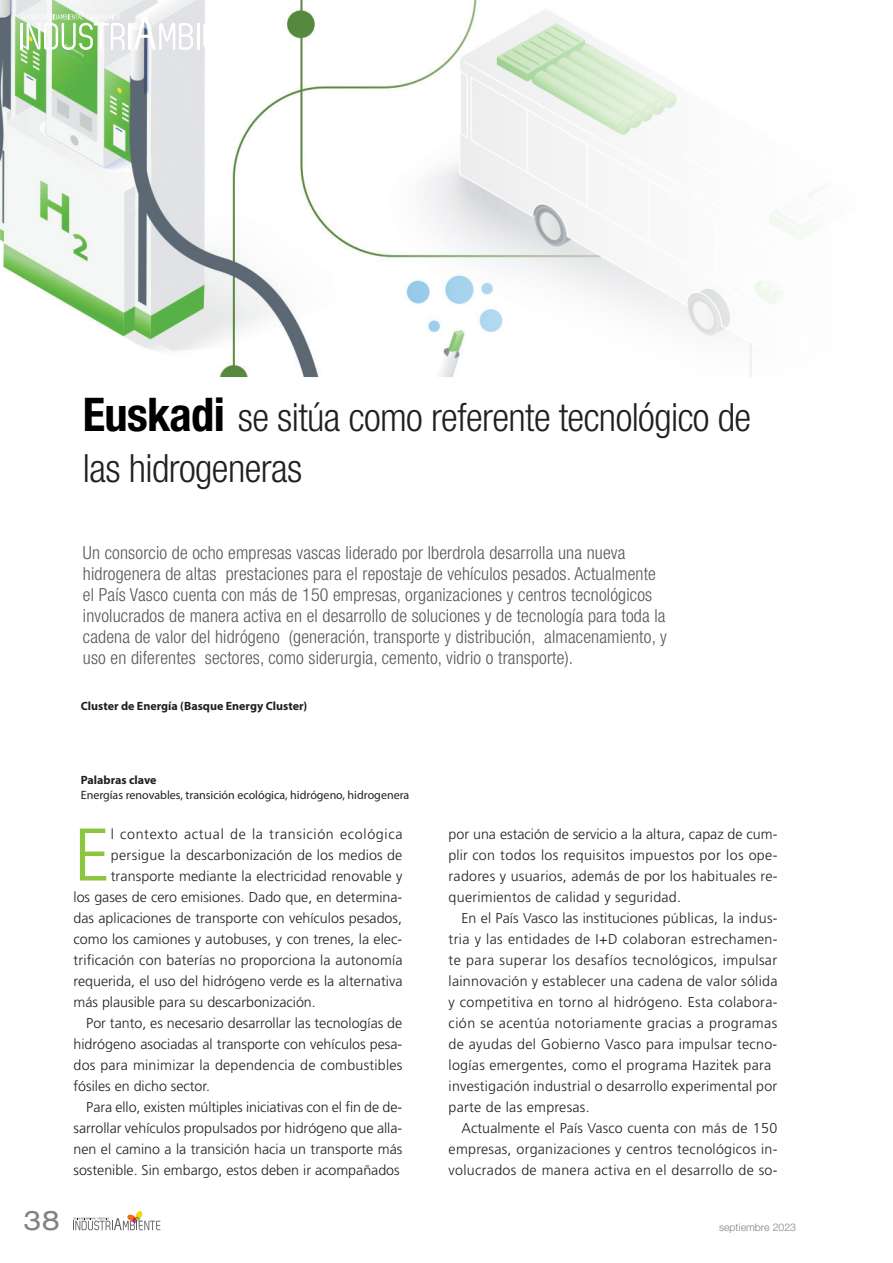
<style>
.page{position:relative;width:893px;height:1263px;background:#fff}
.page>*{position:absolute;margin:0;border:0;box-sizing:border-box;transform-origin:0 0}
.t1{font:300 74.4px "Frutiger";color:#8bc63e}
.t2{font:300 condensed 39px/51px "Helvetica Neue LT Std";letter-spacing:-.015em;color:#231f20}
.t3{font:expanded 27px "Helvetica Neue LT Std";color:#808285}
.t4{font:300 condensed 18px/21px "Helvetica Neue LT Std";letter-spacing:.01em;color:#57585a}
.t5{font:300 14.25px/21px "Frutiger";letter-spacing:.01em;color:#231f20;text-align:justify}
.t6{font:300 14.25px "Frutiger";letter-spacing:.045em;color:#231f20}
.t7{font:12px "Myriad Pro";color:#231f20}
.t8{font:700 12px "Myriad Pro";color:#231f20}
.t9{font:300 10.5px "Helvetica Neue LT Std";color:#808285}
.s1{font-weight:700;font-size:46.5px;color:#000}
</style>
<div class="page">
<svg style="left:73px;top:1211px;width:87px;height:19px"></svg>
<img style="left:0;top:0;width:812px;height:377px">
<hr style="left:20px;top:23px;width:3px;height:27px;background:#fff">
<hr style="left:128px;top:23px;width:3px;height:27px;background:#fff">
<svg style="left:134px;top:15px;width:59px;height:35px"></svg>
<hr style="left:197px;top:23px;width:2px;height:27px;background:#fff">
<svg style="left:203px;top:23px;width:61px;height:27px"></svg>
<svg style="left:21px;top:13px;width:104px;height:37px"></svg>
<h2 class="t2" style="left:83px;top:391px;width:670px"><span class="s1">Euskadi</span> se sitúa como referente tecnológico de las hidrogeneras</h2>
<p class="t4" style="left:83px;top:542px;width:585px">Un consorcio de ocho empresas vascas liderado por Iberdrola desarrolla una nueva hidrogenera de altas prestaciones para el repostaje de vehículos pesados. Actualmente el País Vasco cuenta con más de 150 empresas, organizaciones y centros tecnológicos involucrados de manera activa en el desarrollo de soluciones y de tecnología para toda la cadena de valor del hidrógeno (generación, transporte y distribución, almacenamiento, y uso en diferentes sectores, como siderurgia, cemento, vidrio o transporte).</p>
<p class="t8" style="left:81px;top:698px;width:228px">Cluster de Energía (Basque Energy Cluster)</p>
<h3 class="t3" style="left:24px;top:1204px;width:38px">38</h3>
<p class="t8" style="left:81px;top:772px;width:77px">Palabras clave</p>
<p class="t7" style="left:81px;top:787px;width:330px">Energías renovables, transición ecológica, hidrógeno, hidrogenera</p>
<h1 class="t1" style="left:74px;top:813px;width:39px">E</h1>
<p class="t6" style="left:111px;top:825px;width:293px">l contexto actual de la transición ecológica</p>
<p class="t5" style="left:111px;top:844px;width:293px">persigue la descarbonización de los medios de</p>
<p class="t5" style="left:111px;top:865px;width:293px">transporte mediante la electricidad renovable y</p>
<p class="t5" style="left:74px;top:886px;width:330px">los gases de cero emisiones. Dado que, en determina-</p>
<p class="t5" style="left:74px;top:907px;width:330px">das aplicaciones de transporte con vehículos pesados,</p>
<p class="t5" style="left:74px;top:928px;width:330px">como los camiones y autobuses, y con trenes, la elec-</p>
<p class="t5" style="left:74px;top:949px;width:330px">trificación con baterías no proporciona la autonomía</p>
<p class="t5" style="left:74px;top:970px;width:331px">requerida, el uso del hidrógeno verde es la alternativa</p>
<p class="t5" style="left:74px;top:991px;width:244px">más plausible para su descarbonización.</p>
<p class="t5" style="left:86px;top:1012px;width:318px">Por tanto, es necesario desarrollar las tecnologías de</p>
<p class="t5" style="left:74px;top:1033px;width:330px">hidrógeno asociadas al transporte con vehículos pesa-</p>
<p class="t5" style="left:74px;top:1054px;width:330px">dos para minimizar la dependencia de combustibles</p>
<p class="t5" style="left:74px;top:1075px;width:138px">fósiles en dicho sector.</p>
<p class="t5" style="left:86px;top:1096px;width:317px">Para ello, existen múltiples iniciativas con el fin de de-</p>
<p class="t5" style="left:74px;top:1117px;width:330px">sarrollar vehículos propulsados por hidrógeno que alla-</p>
<p class="t5" style="left:74px;top:1138px;width:330px">nen el camino a la transición hacia un transporte más</p>
<p class="t5" style="left:74px;top:1159px;width:328px">sostenible. Sin embargo, estos deben ir acompañados</p>
<p class="t5" style="left:449px;top:823px;width:330px">por una estación de servicio a la altura, capaz de cum&shy;plir con todos los requisitos impuestos por los ope&shy;radores y usuarios, además de por los habituales re&shy;querimientos de calidad y seguridad.</p>
<p class="t5" style="left:449px;top:907px;width:331px;text-align:left;text-indent:13px">En el País Vasco las instituciones públicas, la indus&shy;tria y las entidades de I+D colaboran estrechamen&shy;te para superar los desafíos tecnológicos, impulsar lainnovación y establecer una cadena de valor sólida y competitiva en torno al hidrógeno. Esta colabora&shy;ción se acentúa notoriamente gracias a programas de ayudas del Gobierno Vasco para impulsar tecno&shy;logías emergentes, como el programa Hazitek para investigación industrial o desarrollo experimental por parte de las empresas.</p>
<p class="t5" style="left:449px;top:1117px;width:330px;text-indent:13px">Actualmente el País Vasco cuenta con más de 150 empresas, organizaciones y centros tecnológicos in&shy;volucrados de manera activa en el desarrollo de so-</p>
<p class="t9" style="left:719px;top:1221px;width:78px">septiembre 2023</p>
</div>
